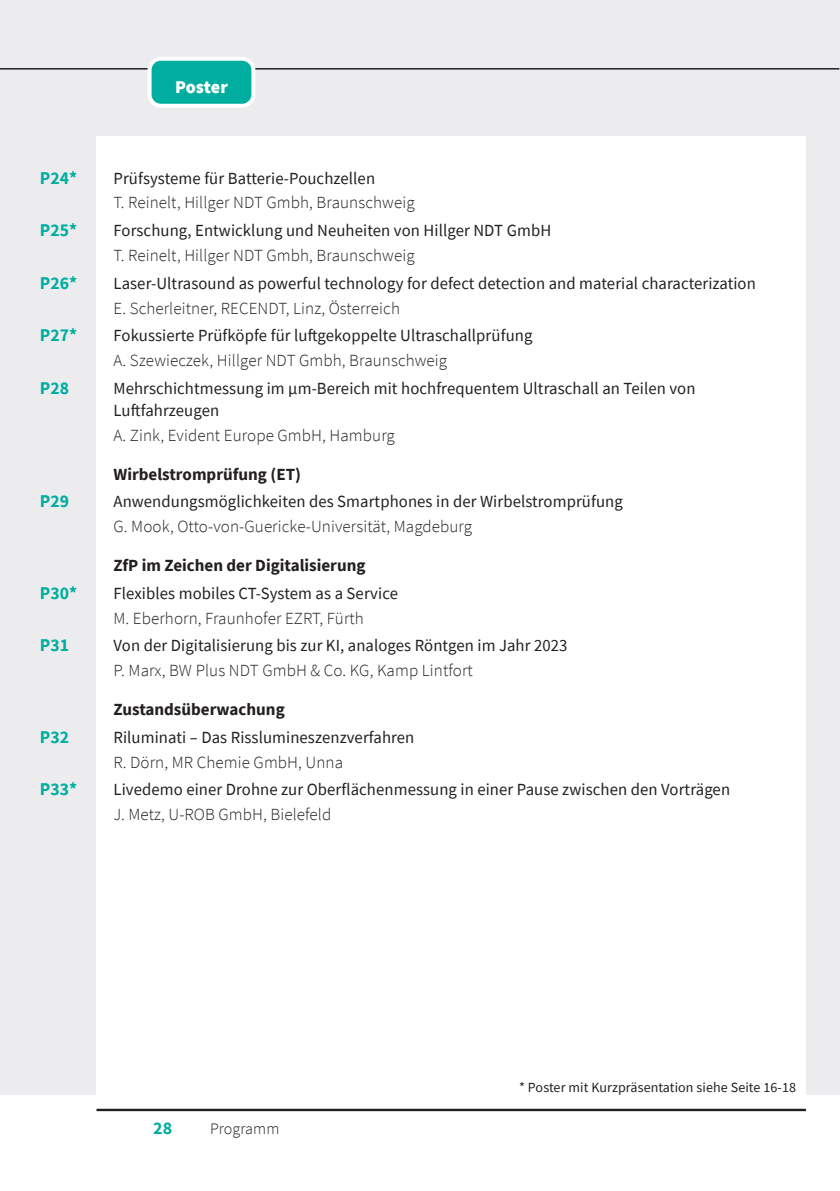
<style>
.page{position:relative;width:840px;height:1191px;background:#fff}
.page>*{position:absolute;margin:0;border:0;box-sizing:border-box;transform-origin:0 0}
.t1{font:700 18px "Source Sans Pro";letter-spacing:.005em;color:#00aea0}
.t2{font:900 18px "Source Sans Pro";letter-spacing:-.015em;color:#fff}
.t3{font:17px/22px "Source Sans Pro";letter-spacing:.005em;color:#231f20}
.t4{font:300 17px "Source Sans Pro";letter-spacing:.005em;color:#231f20}
.t5{font:700 17px "Source Sans Pro";color:#231f20}
.t6{font:300 16px "Source Sans Pro";letter-spacing:.005em;color:#231f20}
.t7{font:14px "Source Sans Pro";letter-spacing:.005em;color:#231f20}
</style>
<div class="page">
<hr style="left:96px;top:1108px;width:709px;height:3px;background:#231f20">
<div style="left:0;top:0;width:838px;height:1094px;background:#ececee"></div>
<hr style="left:0;top:68px;width:838px;height:2px;background:#231f20">
<div style="left:96px;top:136px;width:709px;height:970px;background:#fff"></div>
<div style="left:149px;top:59px;width:104px;height:47px;background:#00aea0;border-radius:11px"></div>
<div style="left:147px;top:57px;width:108px;height:51px;border:4px solid #fff;border-radius:11px"></div>
<p class="t2" style="left:175px;top:75px;width:54px">Poster</p>
<p class="t1" style="left:40px;top:165px;width:39px">P24*</p>
<p class="t3" style="left:113px;top:167px;width:263px">Prüfsysteme für Batterie-Pouchzellen</p>
<p class="t4" style="left:113px;top:192px;width:302px">T. Reinelt, Hillger NDT Gmbh, Braunschweig</p>
<p class="t1" style="left:40px;top:218px;width:39px">P25*</p>
<p class="t3" style="left:113px;top:219px;width:439px">Forschung, Entwicklung und Neuheiten von Hillger NDT GmbH</p>
<p class="t4" style="left:113px;top:245px;width:302px">T. Reinelt, Hillger NDT Gmbh, Braunschweig</p>
<p class="t1" style="left:40px;top:270px;width:39px">P26*</p>
<p class="t3" style="left:113px;top:272px;width:643px">Laser-Ultrasound as powerful technology for defect detection and material characterization</p>
<p class="t4" style="left:113px;top:297px;width:288px">E. Scherleitner, RECENDT, Linz, Österreich</p>
<p class="t1" style="left:40px;top:323px;width:39px">P27*</p>
<p class="t3" style="left:113px;top:324px;width:420px">Fokussierte Prüfköpfe für luftgekoppelte Ultraschallprüfung</p>
<p class="t4" style="left:113px;top:350px;width:335px">A. Szewieczek, Hillger NDT Gmbh, Braunschweig</p>
<p class="t1" style="left:40px;top:375px;width:31px">P28</p>
<p class="t3" style="left:113px;top:377px;width:583px">Mehrschichtmessung im µm-Bereich mit hochfrequentem Ultraschall an Teilen von<br>Luftfahrzeugen</p>
<p class="t4" style="left:113px;top:424px;width:283px">A. Zink, Evident Europe GmbH, Hamburg</p>
<p class="t5" style="left:113px;top:462px;width:189px">Wirbelstromprüfung (ET)</p>
<p class="t1" style="left:40px;top:489px;width:31px">P29</p>
<p class="t3" style="left:113px;top:490px;width:510px">Anwendungsmöglichkeiten des Smartphones in der Wirbelstromprüfung</p>
<p class="t4" style="left:113px;top:516px;width:360px">G. Mook, Otto-von-Guericke-Universität, Magdeburg</p>
<p class="t5" style="left:113px;top:554px;width:253px">ZfP im Zeichen der Digitalisierung</p>
<p class="t1" style="left:40px;top:580px;width:39px">P30*</p>
<p class="t3" style="left:113px;top:582px;width:286px">Flexibles mobiles CT-System as a Service</p>
<p class="t4" style="left:113px;top:607px;width:252px">M. Eberhorn, Fraunhofer EZRT, Fürth</p>
<p class="t1" style="left:40px;top:633px;width:31px">P31</p>
<p class="t3" style="left:113px;top:634px;width:455px">Von der Digitalisierung bis zur KI, analoges Röntgen im Jahr 2023</p>
<p class="t4" style="left:113px;top:660px;width:361px">P. Marx, BW Plus NDT GmbH &amp; Co. KG, Kamp Lintfort</p>
<p class="t5" style="left:113px;top:698px;width:173px">Zustandsüberwachung</p>
<p class="t1" style="left:40px;top:724px;width:31px">P32</p>
<p class="t3" style="left:113px;top:726px;width:302px">Riluminati – Das Risslumineszenzverfahren</p>
<p class="t4" style="left:113px;top:751px;width:231px">R. Dörn, MR Chemie GmbH, Unna</p>
<p class="t1" style="left:40px;top:777px;width:39px">P33*</p>
<p class="t3" style="left:113px;top:778px;width:617px">Livedemo einer Drohne zur Oberflächenmessung in einer Pause zwischen den Vorträgen</p>
<p class="t4" style="left:113px;top:804px;width:219px">J. Metz, U-ROB GmbH, Bielefeld</p>
<p class="t1" style="left:153px;top:1115px;width:21px">28</p>
<p class="t6" style="left:210px;top:1118px;width:71px">Programm</p>
<p class="t7" style="left:519px;top:1078px;width:278px">* Poster mit Kurzpräsentation siehe Seite 16-18</p>
</div>
